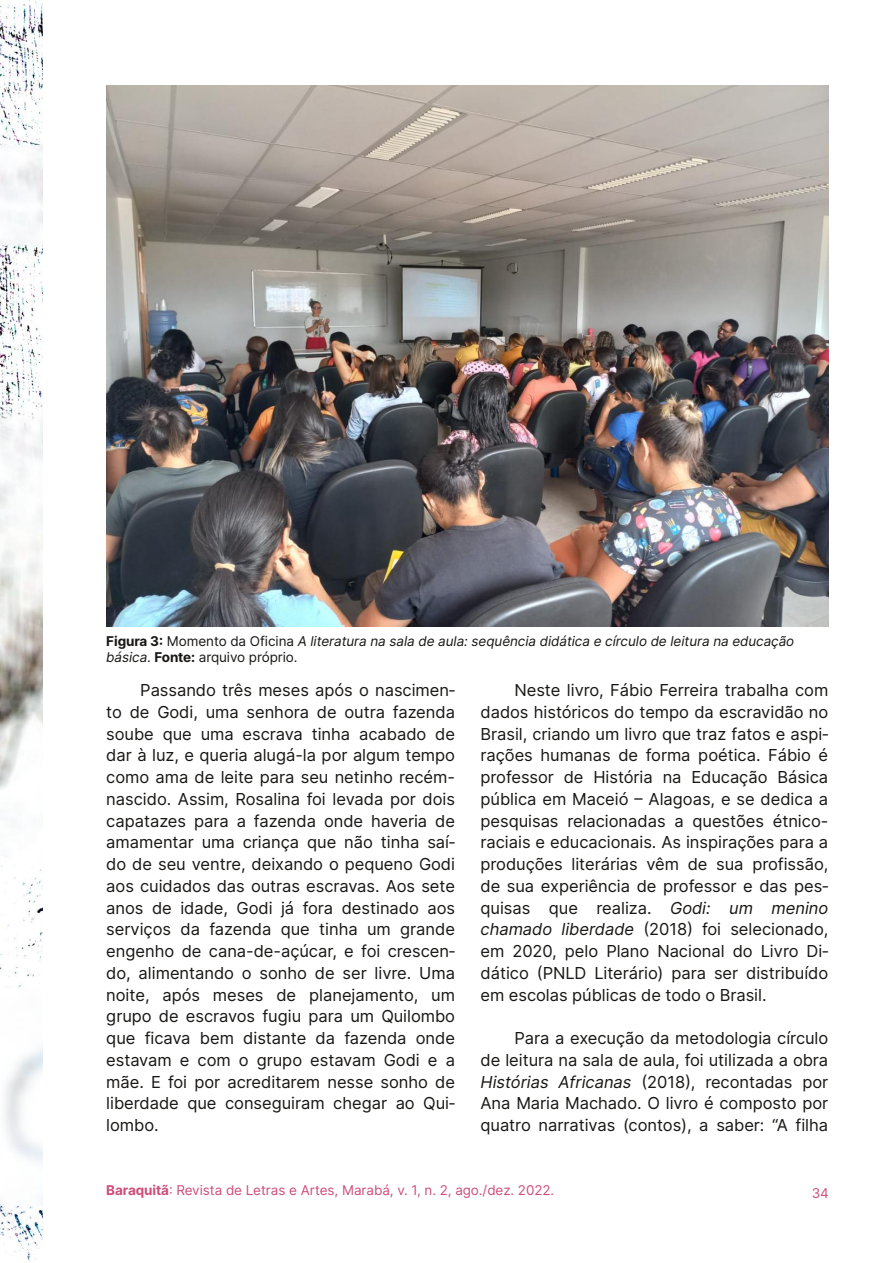
<style>
.page{position:relative;width:893px;height:1263px;background:#fff}
.page>*{position:absolute;margin:0;border:0;box-sizing:border-box;transform-origin:0 0}
.t1{font:16.5px/21.8px "Inter";color:#181715;text-align:justify}
.t2{font:italic 13.5px/16.4px "Inter";letter-spacing:-.005em;color:#181715}
.t3{font:13.5px "Inter";letter-spacing:-.005em;color:#ce4e78}
.s1{font-weight:700;font-style:normal}
.s2{font-style:normal}
.s3{font-style:italic}
.s4{font-weight:700}
</style>
<div class="page">
<img style="left:0;top:0;width:43px;height:1262px">
<img style="left:106px;top:85px;width:722px;height:542px">
<p class="t2" style="left:106px;top:633px;width:689px"><span class="s1">Figura 3:</span> <span class="s2">Momento da Oficina</span> A literatura na sala de aula: sequência didática e círculo de leitura na educação básica<span class="s2">.</span> <span class="s1">Fonte:</span> <span class="s2">arquivo próprio.</span></p>
<p class="t1" style="left:106px;top:679px;width:350px;text-indent:34px">Passando três meses após o nascimen‐ to de Godi, uma senhora de outra fazenda soube que uma escrava tinha acabado de dar à luz, e queria alugá-la por algum tempo como ama de leite para seu netinho recém&shy;nascido. Assim, Rosalina foi levada por dois capatazes para a fazenda onde haveria de amamentar uma criança que não tinha saí‐ do de seu ventre, deixando o pequeno Godi aos cuidados das outras escravas. Aos sete anos de idade, Godi já fora destinado aos serviços da fazenda que tinha um grande engenho de cana-de-açúcar, e foi crescen‐ do, alimentando o sonho de ser livre. Uma noite, após meses de planejamento, um grupo de escravos fugiu para um Quilombo que ficava bem distante da fazenda onde estavam e com o grupo estavam Godi e a mãe. E foi por acreditarem nesse sonho de liberdade que conseguiram chegar ao Qui‐ lombo.</p>
<p class="t1" style="left:480px;top:679px;width:349px;text-indent:34px">Neste livro, Fábio Ferreira trabalha com dados históricos do tempo da escravidão no Brasil, criando um livro que traz fatos e aspi‐ rações humanas de forma poética. Fábio é professor de História na Educação Básica pública em Maceió – Alagoas, e se dedica a pesquisas relacionadas a questões étnico&shy;raciais e educacionais. As inspirações para a produções literárias vêm de sua profissão, de sua experiência de professor e das pes‐ quisas que realiza. <span class="s3">Godi: um menino chamado liberdade</span> (2018) foi selecionado, em 2020, pelo Plano Nacional do Livro Di‐ dático (PNLD Literário) para ser distribuído em escolas públicas de todo o Brasil.</p>
<p class="t1" style="left:480px;top:1027px;width:349px;text-indent:34px">Para a execução da metodologia círculo de leitura na sala de aula, foi utilizada a obra <span class="s3">Histórias Africanas</span> (2018), recontadas por Ana Maria Machado. O livro é composto por quatro narrativas (contos), a saber: “A filha</p>
<p class="t3" style="left:106px;top:1182px;width:450px"><span class="s4">Baraquitã</span>: Revista de Letras e Artes, Marabá, v. 1, n. 2, ago./dez. 2022.</p>
<p class="t3" style="left:812px;top:1185px;width:19px">34</p>
</div>
